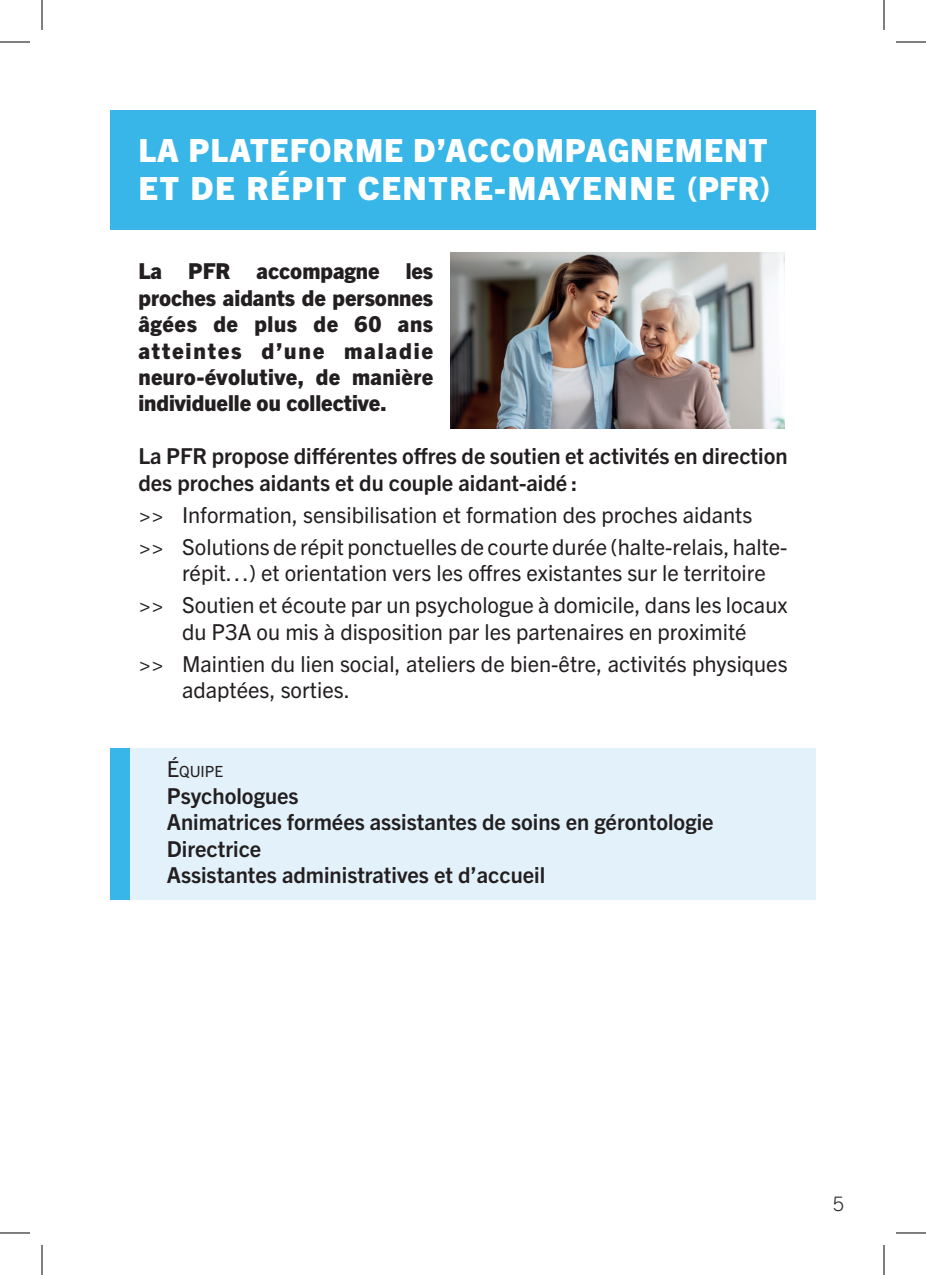
<style>
.page{position:relative;width:926px;height:1275px;background:#fff}
.page>*{position:absolute;margin:0;border:0;box-sizing:border-box;transform-origin:0 0}
.t1{font:800 32px/38.4px "Trade Gothic Next LT Pro";letter-spacing:.03em;color:#fff}
.t2{font:22px/26.4px "Trade Gothic Next LT Pro";color:#231f20}
.t3{font:700 22px/26.4px "Trade Gothic Next LT Pro";color:#231f20}
.t4{font:800 22px/26.4px "Trade Gothic Next LT Pro";color:#231f20;text-align:justify}
.t5{font:300 20px "Trade Gothic Next LT Pro";color:#231f20}
.t6{font:15.4px "Trade Gothic Next LT Pro";color:#231f20}
.s1{font-size:22px}
</style>
<div class="page">
<div style="left:110px;top:748px;width:706px;height:152px;background:#e2f1fa"></div>
<div style="left:110px;top:748px;width:20px;height:152px;background:#39b6e8"></div>
<div style="left:110px;top:110px;width:706px;height:119px;background:#39b6e8"></div>
<img style="left:450px;top:253px;width:335px;height:175px">
<hr style="left:0;top:42px;width:30px;height:1px;background:#000">
<hr style="left:896px;top:42px;width:30px;height:1px;background:#000">
<hr style="left:0;top:1232px;width:30px;height:1px;background:#000">
<hr style="left:896px;top:1232px;width:30px;height:1px;background:#000">
<hr style="left:42px;top:0;width:1px;height:30px;background:#000">
<hr style="left:42px;top:1245px;width:1px;height:30px;background:#000">
<hr style="left:884px;top:0;width:1px;height:30px;background:#000">
<hr style="left:884px;top:1245px;width:1px;height:30px;background:#000">
<p class="t1" style="left:138px;top:129px;width:634px">LA PLATEFORME D’ACCOMPAGNEMENT<br>ET DE RÉPIT CENTRE-MAYENNE (PFR)</p>
<p class="t4" style="left:138px;top:257px;width:296px">La PFR accompagne les proches aidants de personnes âgées de plus de 60 ans atteintes d’une maladie neuro-évolutive, de manière individuelle ou collective.</p>
<p class="t3" style="left:138px;top:441px;width:651px">La PFR propose différentes offres de soutien et activités en direction des proches aidants et du couple aidant-aidé :</p>
<p class="t2" style="left:138px;top:500px;width:615px">&gt;&gt; Information, sensibilisation et formation des proches aidants</p>
<p class="t2" style="left:182px;top:532px;width:607px;text-indent:-44px">&gt;&gt; Solutions de répit ponctuelles de courte durée (halte-relais, halte&shy;répit…) et orientation vers les offres existantes sur le territoire</p>
<p class="t2" style="left:138px;top:590px;width:651px;text-align:center">&gt;&gt; Soutien et écoute par un psychologue à domicile, dans les locaux du P3A ou mis à disposition par les partenaires en proximité</p>
<p class="t2" style="left:182px;top:649px;width:607px;text-indent:-44px">&gt;&gt; Maintien du lien social, ateliers de bien-être, activités physiques adaptées, sorties.</p>
<p class="t6" style="left:167px;top:761px;width:58px"><span class="s1">É</span>quipe</p>
<p class="t3" style="left:167px;top:781px;width:133px">Psychologues</p>
<p class="t3" style="left:167px;top:807px;width:548px">Animatrices formées assistantes de soins en gérontologie</p>
<p class="t3" style="left:167px;top:834px;width:96px">Directrice</p>
<p class="t3" style="left:167px;top:860px;width:380px">Assistantes administratives et d’accueil</p>
<p class="t5" style="left:833px;top:1189px;width:13px">5</p>
</div>
